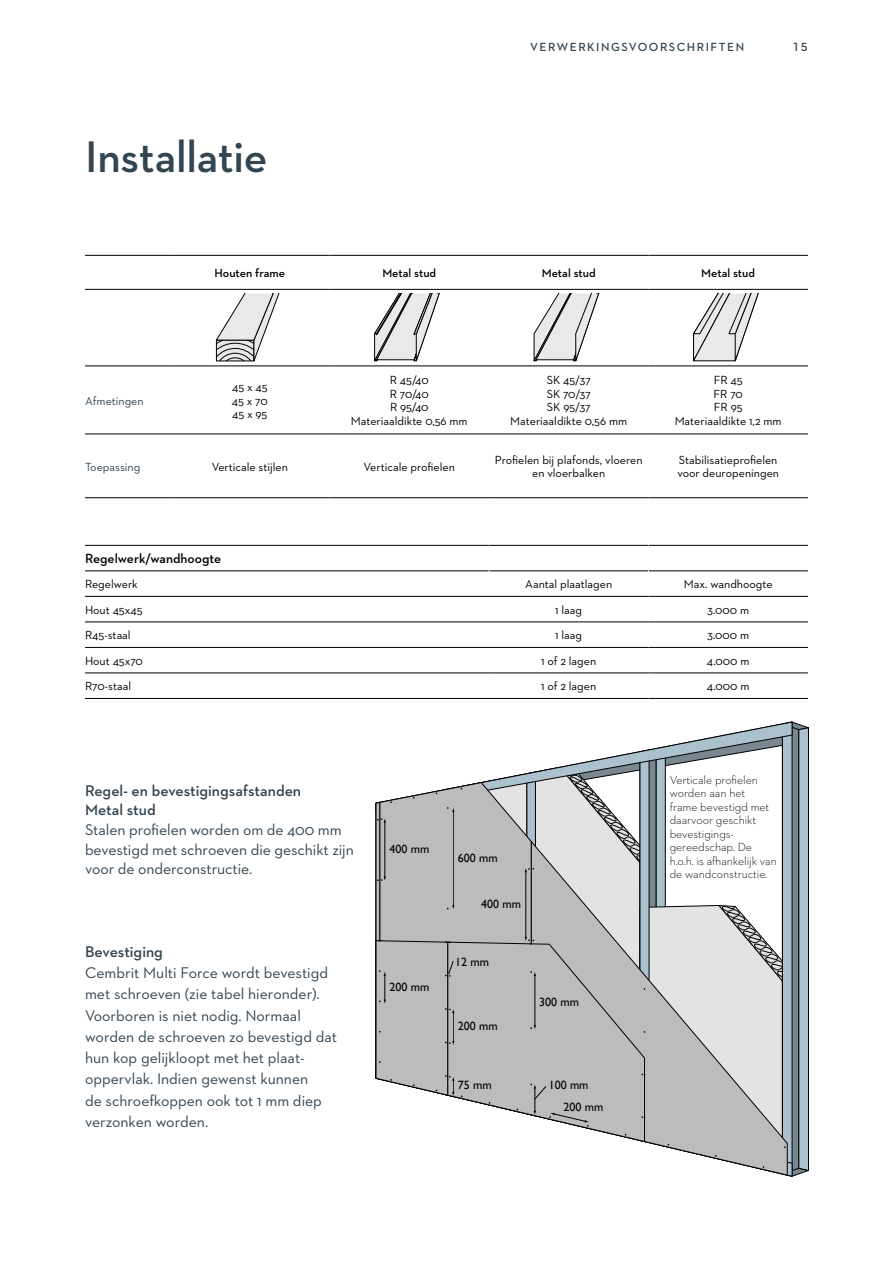
<style>
.page{position:relative;width:893px;height:1263px;background:#fff}
.page>*{position:absolute;margin:0;border:0;box-sizing:border-box;transform-origin:0 0}
.Overskrift{font:600 45px "Neutraface 2 Text";letter-spacing:-.005em;color:#344552}
.Mellemrubrik{font:15.75px/21.3px "Neutraface 2 Text";color:#344552}
.Mellemrubrik-2{font:600 15.75px "Neutraface 2 Text";color:#344552}
.Mellemrubrik-3{font:600 13.5px "Neutraface 2 Text";color:#000}
.skema{font:12px/13.5px "Neutraface 2 Text";color:#000;text-align:center}
.t1{font:300 12px/13.5px "Neutraface 2 Text";letter-spacing:-.005em;color:#000}
.pagina{font:12px "Neutraface 2 Text";color:#000}
.t2{font:12px "Gill Sans";color:#000}
.skema_overskrift{font:600 12px "Neutraface 2 Text";color:#000}
.Cembrit_Body{font:600 12px "Neutraface 2 Text";letter-spacing:.125em;color:#344552}
.skema_overskrift-2{font:12px "Neutraface 2 Text";color:#344552}
</style>
<div class="page">
<hr style="left:85px;top:255px;width:85px;height:1px;background:#000">
<hr style="left:170px;top:255px;width:160px;height:1px;background:#000">
<hr style="left:330px;top:255px;width:159px;height:1px;background:#000">
<hr style="left:489px;top:255px;width:159px;height:1px;background:#000">
<hr style="left:648px;top:255px;width:160px;height:1px;background:#000">
<hr style="left:85px;top:289px;width:85px;height:1px;background:#000">
<hr style="left:170px;top:289px;width:160px;height:1px;background:#000">
<hr style="left:330px;top:289px;width:159px;height:1px;background:#000">
<hr style="left:489px;top:289px;width:159px;height:1px;background:#000">
<hr style="left:648px;top:289px;width:160px;height:1px;background:#000">
<hr style="left:85px;top:366px;width:85px;height:1px;background:#000">
<hr style="left:170px;top:366px;width:160px;height:1px;background:#000">
<hr style="left:330px;top:366px;width:159px;height:1px;background:#000">
<hr style="left:489px;top:366px;width:159px;height:1px;background:#000">
<hr style="left:648px;top:366px;width:160px;height:1px;background:#000">
<hr style="left:85px;top:434px;width:85px;height:1px;background:#000">
<hr style="left:170px;top:434px;width:160px;height:1px;background:#000">
<hr style="left:330px;top:434px;width:159px;height:1px;background:#000">
<hr style="left:489px;top:434px;width:159px;height:1px;background:#000">
<hr style="left:648px;top:434px;width:160px;height:1px;background:#000">
<hr style="left:85px;top:497px;width:85px;height:1px;background:#000">
<hr style="left:170px;top:497px;width:160px;height:1px;background:#000">
<hr style="left:330px;top:497px;width:159px;height:1px;background:#000">
<hr style="left:489px;top:497px;width:159px;height:1px;background:#000">
<hr style="left:648px;top:497px;width:160px;height:1px;background:#000">
<svg style="left:216px;top:294px;width:64px;height:68px"></svg>
<svg style="left:374px;top:294px;width:66px;height:68px"></svg>
<svg style="left:533px;top:294px;width:66px;height:68px"></svg>
<svg style="left:693px;top:294px;width:66px;height:67px"></svg>
<hr style="left:85px;top:545px;width:404px;height:1px;background:#000">
<hr style="left:489px;top:545px;width:159px;height:1px;background:#000">
<hr style="left:648px;top:545px;width:160px;height:1px;background:#000">
<hr style="left:85px;top:571px;width:404px;height:1px;background:#000">
<hr style="left:489px;top:571px;width:159px;height:1px;background:#000">
<hr style="left:648px;top:571px;width:160px;height:1px;background:#000">
<hr style="left:85px;top:596px;width:404px;height:1px;background:#000">
<hr style="left:489px;top:596px;width:159px;height:1px;background:#000">
<hr style="left:648px;top:596px;width:160px;height:1px;background:#000">
<hr style="left:85px;top:622px;width:404px;height:1px;background:#000">
<hr style="left:489px;top:622px;width:159px;height:1px;background:#000">
<hr style="left:648px;top:622px;width:160px;height:1px;background:#000">
<hr style="left:85px;top:647px;width:404px;height:1px;background:#000">
<hr style="left:489px;top:647px;width:159px;height:1px;background:#000">
<hr style="left:648px;top:647px;width:160px;height:1px;background:#000">
<hr style="left:85px;top:673px;width:404px;height:1px;background:#000">
<hr style="left:489px;top:673px;width:159px;height:1px;background:#000">
<hr style="left:648px;top:673px;width:160px;height:1px;background:#000">
<hr style="left:85px;top:698px;width:404px;height:1px;background:#000">
<hr style="left:489px;top:698px;width:159px;height:1px;background:#000">
<hr style="left:648px;top:698px;width:160px;height:1px;background:#000">
<svg style="left:375px;top:721px;width:434px;height:456px"></svg>
<p class="Overskrift" style="left:85px;top:128px;width:184px">Installatie</p>
<p class="Cembrit_Body" style="left:530px;top:39px;width:215px">VERWERKINGSVOORSCHRIFTEN</p>
<p class="Cembrit_Body" style="left:792px;top:39px;width:17px">15</p>
<p class="skema_overskrift-2" style="left:85px;top:393px;width:60px">Afmetingen</p>
<p class="skema_overskrift" style="left:215px;top:265px;width:72px">Houten frame</p>
<p class="skema_overskrift" style="left:382px;top:265px;width:55px">Metal stud</p>
<p class="skema_overskrift" style="left:542px;top:265px;width:55px">Metal stud</p>
<p class="skema_overskrift" style="left:701px;top:265px;width:55px">Metal stud</p>
<p class="skema" style="left:232px;top:380px;width:37px">45 x 45</p>
<p class="skema" style="left:232px;top:394px;width:37px">45 x 70</p>
<p class="skema" style="left:232px;top:407px;width:37px">45 x 95</p>
<p class="skema" style="left:390px;top:373px;width:40px">R 45/40</p>
<p class="skema" style="left:390px;top:387px;width:40px">R 70/40</p>
<p class="skema" style="left:390px;top:400px;width:40px">R 95/40</p>
<p class="skema" style="left:351px;top:414px;width:118px">Materiaaldikte 0,56 mm</p>
<p class="skema" style="left:547px;top:373px;width:46px">SK 45/37</p>
<p class="skema" style="left:547px;top:387px;width:46px">SK 70/37</p>
<p class="skema" style="left:547px;top:400px;width:45px">SK 95/37</p>
<p class="skema" style="left:510px;top:414px;width:118px">Materiaaldikte 0,56 mm</p>
<p class="skema" style="left:714px;top:373px;width:30px">FR 45</p>
<p class="skema" style="left:714px;top:387px;width:31px">FR 70</p>
<p class="skema" style="left:714px;top:400px;width:30px">FR 95</p>
<p class="skema" style="left:675px;top:414px;width:108px">Materiaaldikte 1,2 mm</p>
<p class="skema_overskrift-2" style="left:85px;top:459px;width:57px">Toepassing</p>
<p class="skema" style="left:212px;top:459px;width:78px">Verticale stijlen</p>
<p class="skema" style="left:364px;top:459px;width:93px">Verticale profielen</p>
<p class="skema" style="left:495px;top:453px;width:149px">Profielen bij plafonds, vloeren en vloerbalken</p>
<p class="skema" style="left:679px;top:453px;width:100px">Stabilisatieprofielen</p>
<p class="skema" style="left:677px;top:466px;width:103px">voor deuropeningen</p>
<p class="Mellemrubrik-3" style="left:85px;top:550px;width:138px">Regelwerk/wandhoogte</p>
<p class="skema" style="left:85px;top:577px;width:54px">Regelwerk</p>
<p class="pagina" style="left:525px;top:577px;width:89px">Aantal plaatlagen</p>
<p class="pagina" style="left:684px;top:577px;width:90px">Max. wandhoogte</p>
<p class="skema" style="left:85px;top:603px;width:59px">Hout 45x45</p>
<p class="pagina" style="left:555px;top:602px;width:28px">1 laag</p>
<p class="pagina" style="left:707px;top:602px;width:43px">3.000 m</p>
<p class="skema" style="left:85px;top:628px;width:47px">R45-staal</p>
<p class="pagina" style="left:555px;top:628px;width:28px">1 laag</p>
<p class="pagina" style="left:707px;top:628px;width:43px">3.000 m</p>
<p class="skema" style="left:85px;top:654px;width:59px">Hout 45x70</p>
<p class="pagina" style="left:541px;top:653px;width:57px">1 of 2 lagen</p>
<p class="pagina" style="left:707px;top:653px;width:44px">4.000 m</p>
<p class="skema" style="left:85px;top:679px;width:48px">R70-staal</p>
<p class="pagina" style="left:541px;top:679px;width:57px">1 of 2 lagen</p>
<p class="pagina" style="left:707px;top:679px;width:44px">4.000 m</p>
<p class="Mellemrubrik-2" style="left:85px;top:780px;width:218px">Regel- en bevestigingsafstanden</p>
<p class="Mellemrubrik-2" style="left:85px;top:800px;width:72px">Metal stud</p>
<p class="Mellemrubrik" style="left:85px;top:820px;width:270px;line-height:19.5px">Stalen profielen worden om de 400 mm bevestigd met schroeven die geschikt zijn voor de onderconstructie.</p>
<p class="Mellemrubrik-2" style="left:85px;top:941px;width:79px">Bevestiging</p>
<p class="Mellemrubrik" style="left:85px;top:962px;width:254px">Cembrit Multi Force wordt bevestigd met schroeven (zie tabel hieronder).<br>Voorboren is niet nodig. Normaal worden de schroeven zo bevestigd dat hun kop gelijkloopt met het plaat&shy;oppervlak. Indien gewenst kunnen<br>de schroefkoppen ook tot 1 mm diep verzonken worden.</p>
<p class="t2" style="left:389px;top:841px;width:41px">400 mm</p>
<p class="t2" style="left:389px;top:980px;width:41px">200 mm</p>
<p class="t2" style="left:458px;top:850px;width:41px">600 mm</p>
<p class="t2" style="left:481px;top:896px;width:41px">400 mm</p>
<p class="t2" style="left:455px;top:955px;width:35px">12 mm</p>
<p class="t2" style="left:458px;top:1019px;width:41px">200 mm</p>
<p class="t2" style="left:539px;top:995px;width:41px">300 mm</p>
<p class="t2" style="left:458px;top:1078px;width:35px">75 mm</p>
<p class="t2" style="left:549px;top:1078px;width:41px">100 mm</p>
<p class="t2" style="left:563px;top:1100px;width:41px">200 mm</p>
<p class="t1" style="left:670px;top:773px;width:101px">Verticale profielen worden aan het frame bevestigd met daarvoor geschikt bevestigings-</p>
<p class="t1" style="left:670px;top:840px;width:109px">gereedschap. De h.o.h. is afhankelijk van de wandconstructie.</p>
</div>
